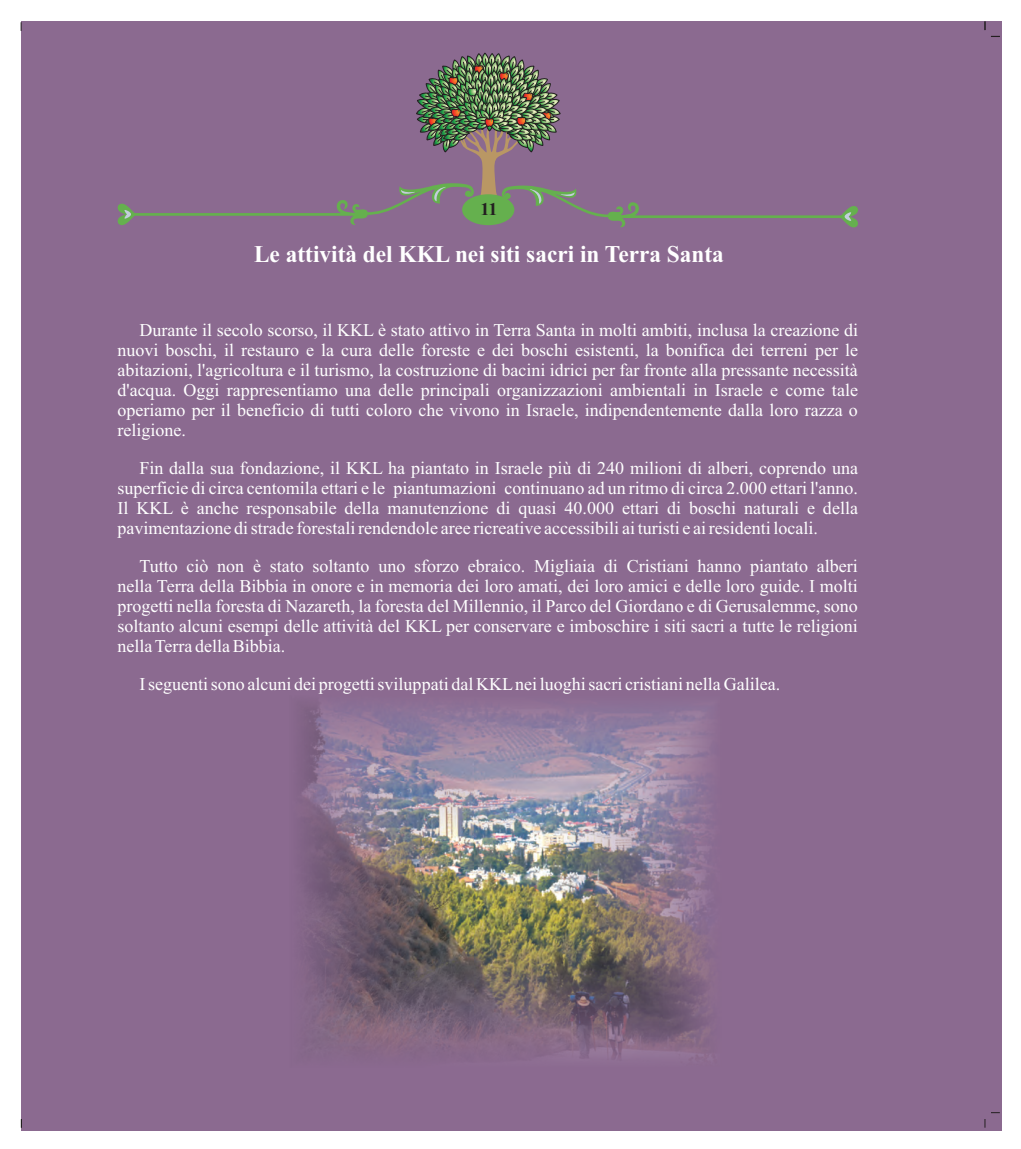
<style>
.page{position:relative;width:1021px;height:1149px;background:#fff}
.page>*{position:absolute;margin:0;border:0;box-sizing:border-box;transform-origin:0 0}
.t1{font:700 24px "Times New Roman";color:#fff}
.t2{font:18px/20px "Times New Roman";color:#fff;text-align:justify}
.t3{font:700 18px "Times New Roman";color:#231f20}
</style>
<div class="page">
<div style="left:21px;top:21px;width:980px;height:1109px;background:#8b6a90"></div>
<svg style="left:117px;top:52px;width:741px;height:176px"></svg>
<img style="left:301px;top:706px;width:409px;height:351px">
<p class="t3" style="left:471px;top:203px;width:27px">311</p>
<p class="t1" style="left:254px;top:245px;width:471px">Le attività del KKL nei siti sacri in Terra Santa</p>
<p class="t2" style="left:117px;top:322px;width:742px;text-indent:22px">Durante il secolo scorso, il KKL è stato attivo in Terra Santa in molti ambiti, inclusa la creazione di nuovi boschi, il restauro e la cura delle foreste e dei boschi esistenti, la bonifica dei terreni per le abitazioni, l'agricoltura e il turismo, la costruzione di bacini idrici per far fronte alla pressante necessità d'acqua. Oggi rappresentiamo una delle principali organizzazioni ambientali in Israele e come tale operiamo per il beneficio di tutti coloro che vivono in Israele, indipendentemente dalla loro razza o religione.</p>
<p class="t2" style="left:117px;top:459px;width:742px;text-indent:22px">Fin dalla sua fondazione, il KKL ha piantato in Israele più di 240 milioni di alberi, coprendo una superficie di circa centomila ettari e le piantumazioni continuano ad un ritmo di circa 2.000 ettari l'anno.<br>Il KKL è anche responsabile della manutenzione di quasi 40.000 ettari di boschi naturali e della pavimentazione di strade forestali rendendole aree ricreative accessibili ai turisti e ai residenti locali.</p>
<p class="t2" style="left:117px;top:557px;width:742px;text-indent:22px">Tutto ciò non è stato soltanto uno sforzo ebraico. Migliaia di Cristiani hanno piantato alberi nella Terra della Bibbia in onore e in memoria dei loro amati, dei loro amici e delle loro guide. I molti progetti nella foresta di Nazareth, la foresta del Millennio, il Parco del Giordano e di Gerusalemme, sono soltanto alcuni esempi delle attività del KKL per conservare e imboschire i siti sacri a tutte le religioni nella Terra della Bibbia.</p>
<p class="t2" style="left:139px;top:675px;width:642px">I seguenti sono alcuni dei progetti sviluppati dal KKL nei luoghi sacri cristiani nella Galilea.</p>
</div>
